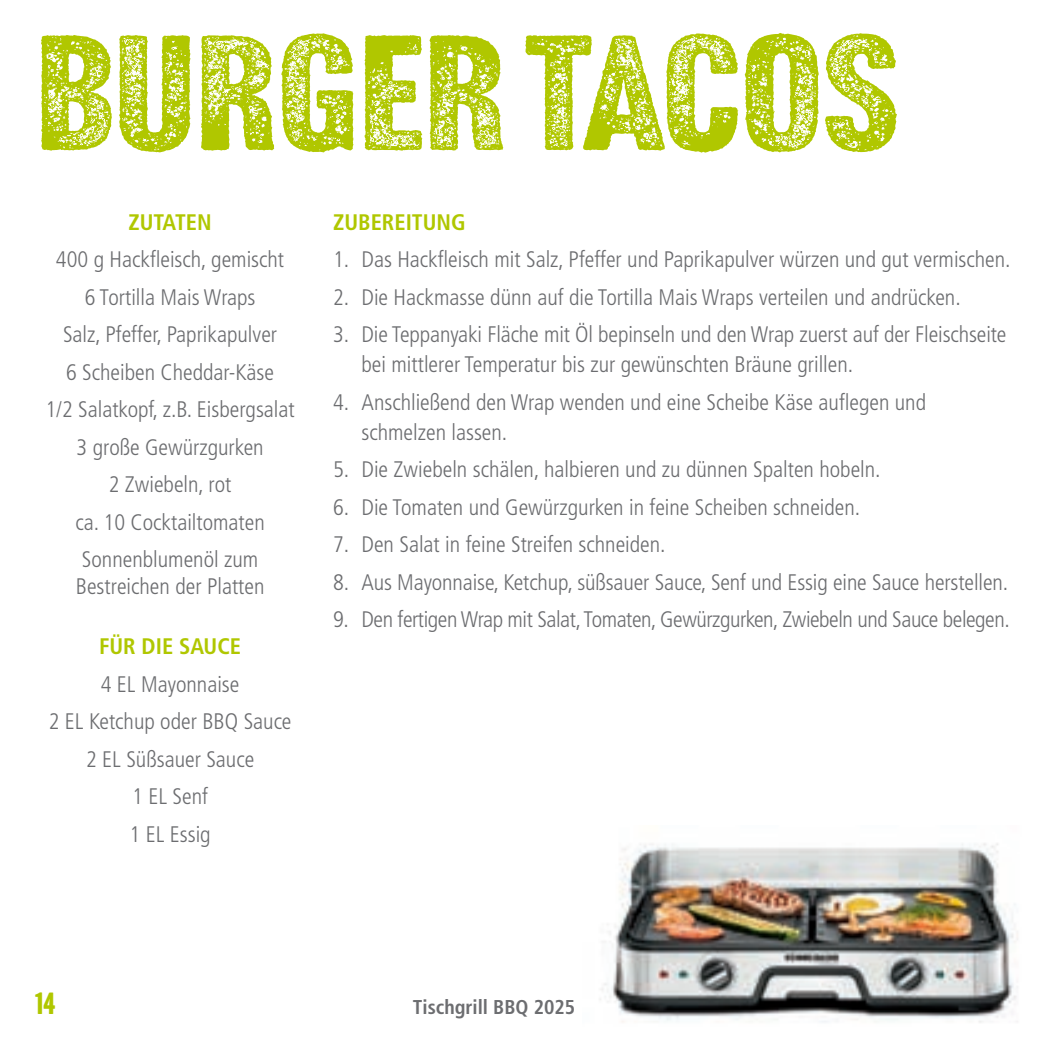
<style>
.page{position:relative;width:1049px;height:1049px;background:#fff}
.page>*{position:absolute;margin:0;border:0;box-sizing:border-box;transform-origin:0 0}
.t1{font:160px "Headline Gothic ATF Rough No.2";color:#b0c700;scale:1.25 1}
.t2{font:30px "Headline Gothic ATF Round";color:#b0c700}
.t3{font:300 condensed 22.5px/37.5px "Frutiger LT Pro";color:#6c6d70;text-align:center}
.t4{font:300 condensed 22.5px "Frutiger LT Pro";letter-spacing:-.02em;color:#6c6d70}
.t5{font:700 condensed 22.5px "Frutiger LT Pro";color:#b0c700}
.t6{font:700 condensed 20px "Frutiger LT Pro";color:#6c6d70}
</style>
<div class="page">
<img style="left:600px;top:843px;width:418px;height:180px">
<h1 class="t1" style="left:35px;top:-1px;width:190px">BURGER</h1>
<h1 class="t1" style="left:524px;top:-1px;width:112px">TACOS</h1>
<p class="t5" style="left:128px;top:208px;width:85px">ZUTATEN</p>
<p class="t3" style="left:45px;top:241px;width:251px">400 g Hackfleisch, gemischt<br>6 Tortilla Mais Wraps<br>Salz, Pfeffer, Paprikapulver<br>6 Scheiben Cheddar-Käse<br>1/2 Salatkopf, z.B. Eisbergsalat<br>3 große Gewürzgurken<br>2 Zwiebeln, rot<br>ca. 10 Cocktailtomaten<br>Sonnenblumenöl zum</p>
<p class="t3" style="left:76px;top:568px;width:190px">Bestreichen der Platten</p>
<p class="t5" style="left:99px;top:633px;width:143px">FÜR DIE SAUCE</p>
<p class="t3" style="left:49px;top:665px;width:244px">4 EL Mayonnaise<br>2 EL Ketchup oder BBQ Sauce<br>2 EL Süßsauer Sauce<br>1 EL Senf<br>1 EL Essig</p>
<p class="t5" style="left:333px;top:208px;width:134px">ZUBEREITUNG</p>
<p class="t3" style="left:333px;top:241px;width:679px">1. Das Hackfleisch mit Salz, Pfeffer und Paprikapulver würzen und gut vermischen.</p>
<p class="t3" style="left:333px;top:278px;width:629px">2. Die Hackmasse dünn auf die Tortilla Mais Wraps verteilen und andrücken.</p>
<p class="t3" style="left:361px;top:320px;width:646px;line-height:30px;text-align:left;text-indent:-28px">3. Die Teppanyaki Fläche mit Öl bepinseln und den Wrap zuerst auf der Fleischseite bei mittlerer Temperatur bis zur gewünschten Bräune grillen.</p>
<p class="t3" style="left:361px;top:387px;width:566px;line-height:30px;text-align:left;text-indent:-28px">4. Anschließend den Wrap wenden und eine Scheibe Käse auflegen und schmelzen lassen.</p>
<p class="t3" style="left:333px;top:451px;width:549px">5. Die Zwiebeln schälen, halbieren und zu dünnen Spalten hobeln.</p>
<p class="t3" style="left:333px;top:488px;width:529px">6. Die Tomaten und Gewürzgurken in feine Scheiben schneiden.</p>
<p class="t3" style="left:333px;top:526px;width:334px">7. Den Salat in feine Streifen schneiden.</p>
<p class="t3" style="left:333px;top:563px;width:676px">8. Aus Mayonnaise, Ketchup, süßsauer Sauce, Senf und Essig eine Sauce herstellen.</p>
<p class="t4" style="left:333px;top:606px;width:678px">9. Den fertigen Wrap mit Salat, Tomaten, Gewürzgurken, Zwiebeln und Sauce belegen.</p>
<h2 class="t2" style="left:35px;top:985px;width:21px">14</h2>
<p class="t6" style="left:413px;top:995px;width:164px">Tischgrill BBQ 2025</p>
</div>
